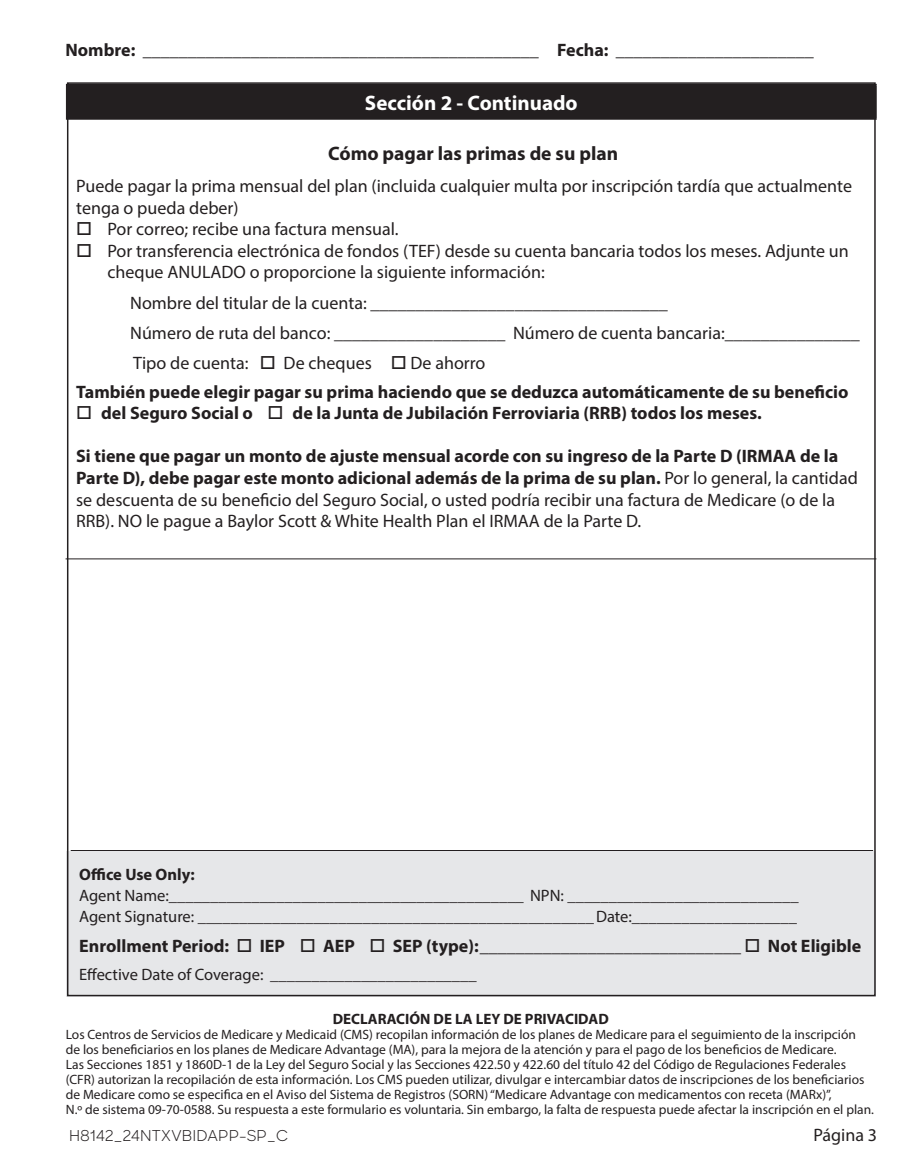
<style>
.page{position:relative;width:905px;height:1175px;background:#fff}
.page>*{position:absolute;margin:0;border:0;box-sizing:border-box;transform-origin:0 0}
.t1{font:700 21px "Myriad Pro";color:#fff}
.Default{font:700 19.5px "Myriad Pro";color:#231f20}
.Default-2{font:18px/21.6px "Myriad Pro";color:#231f20}
.Default-3{font:700 18px "Myriad Pro";color:#231f20}
.Default-4{font:16.5px "Myriad Pro";color:#231f20}
.Default-5{font:700 16.5px "Myriad Pro";color:#231f20}
.Default-6{font:700 15px "Myriad Pro";color:#231f20}
.t2{font:15px "Sharp Sans";color:#231f20}
.Default-7{font:13.5px/15px "Myriad Pro";color:#231f20}
.s1{font-weight:700}
</style>
<div class="page">
<div style="left:66px;top:851px;width:809px;height:145px;background:#e6e7e9"></div>
<hr style="left:66px;top:558px;width:810px;height:1px;background:#231f20">
<div style="left:67px;top:85px;width:809px;height:34px;background:#231f20"></div>
<hr style="left:66px;top:84px;width:810px;height:1px;background:#231f20">
<hr style="left:66px;top:85px;width:1px;height:33px;background:#231f20">
<hr style="left:66px;top:118px;width:810px;height:2px;background:#231f20">
<hr style="left:71px;top:850px;width:802px;height:1px;background:#231f20">
<p class="Default-3" style="left:66px;top:38px;width:749px">Nombre: ____________________________________________ Fecha: ______________________</p>
<p class="t1" style="left:365px;top:89px;width:214px">Sección 2 - Continuado</p>
<p class="Default" style="left:328px;top:140px;width:291px">Cómo pagar las primas de su plan</p>
<p class="Default-2" style="left:76px;top:175px;width:777px">Puede pagar la prima mensual del plan (incluida cualquier multa por inscripción tardía que actualmente tenga o pueda deber)</p>
<p class="Default-2" style="left:76px;top:218px;width:324px">□ Por correo; recibe una factura mensual.</p>
<p class="Default-2" style="left:107px;top:240px;width:742px;text-indent:-31px">□ Por transferencia electrónica de fondos (TEF) desde su cuenta bancaria todos los meses. Adjunte un cheque ANULADO o proporcione la siguiente información:</p>
<p class="Default-2" style="left:130px;top:291px;width:539px">Nombre del titular de la cuenta: _________________________________</p>
<p class="Default-2" style="left:130px;top:322px;width:731px">Número de ruta del banco: ___________________ Número de cuenta bancaria:_______________</p>
<p class="Default-2" style="left:133px;top:352px;width:354px">Tipo de cuenta: □ De cheques □ De ahorro</p>
<p class="Default-3" style="left:76px;top:380px;width:773px">También puede elegir pagar su prima haciendo que se deduzca automáticamente de su beneficio</p>
<p class="Default-3" style="left:76px;top:401px;width:687px">□ del Seguro Social o □ de la Junta de Jubilación Ferroviaria (RRB) todos los meses.</p>
<p class="Default-2" style="left:76px;top:445px;width:783px"><span class="s1">Si tiene que pagar un monto de ajuste mensual acorde con su ingreso de la Parte D (IRMAA de la Parte D), debe pagar este monto adicional además de la prima de su plan.</span> Por lo general, la cantidad se descuenta de su beneficio del Seguro Social, o usted podría recibir una factura de Medicare (o de la RRB). NO le pague a Baylor Scott &amp; White Health Plan el IRMAA de la Parte D.</p>
<p class="Default-5" style="left:79px;top:863px;width:117px">Office Use Only:</p>
<p class="Default-4" style="left:79px;top:884px;width:721px">Agent Name:___________________________________________ NPN: ____________________________</p>
<p class="Default-4" style="left:79px;top:905px;width:719px">Agent Signature: ________________________________________________ Date:____________________</p>
<p class="Default-3" style="left:79px;top:933px;width:783px">Enrollment Period: □ IEP □ AEP □ SEP (type): _____________________________ □ Not Eligible</p>
<p class="Default-4" style="left:79px;top:964px;width:399px">Effective Date of Coverage: _________________________</p>
<p class="Default-6" style="left:333px;top:1009px;width:277px">DECLARACIÓN DE LA LEY DE PRIVACIDAD</p>
<p class="Default-7" style="left:66px;top:1027px;width:809px">Los Centros de Servicios de Medicare y Medicaid (CMS) recopilan información de los planes de Medicare para el seguimiento de la inscripción<br>de los beneficiarios en los planes de Medicare Advantage (MA), para la mejora de la atención y para el pago de los beneficios de Medicare.<br>Las Secciones 1851 y 1860D-1 de la Ley del Seguro Social y las Secciones 422.50 y 422.60 del título 42 del Código de Regulaciones Federales (CFR) autorizan la recopilación de esta información. Los CMS pueden utilizar, divulgar e intercambiar datos de inscripciones de los beneficiarios de Medicare como se especifica en el Aviso del Sistema de Registros (SORN) “Medicare Advantage con medicamentos con receta (MARx)”,<br>N.º de sistema 09-70-0588. Su respuesta a este formulario es voluntaria. Sin embargo, la falta de respuesta puede afectar la inscripción en el plan.</p>
<p class="t2" style="left:69px;top:1124px;width:220px">H8142_24NTXVBIDAPP-SP_C</p>
<p class="Default-2" style="left:813px;top:1124px;width:65px">Página 3</p>
</div>
